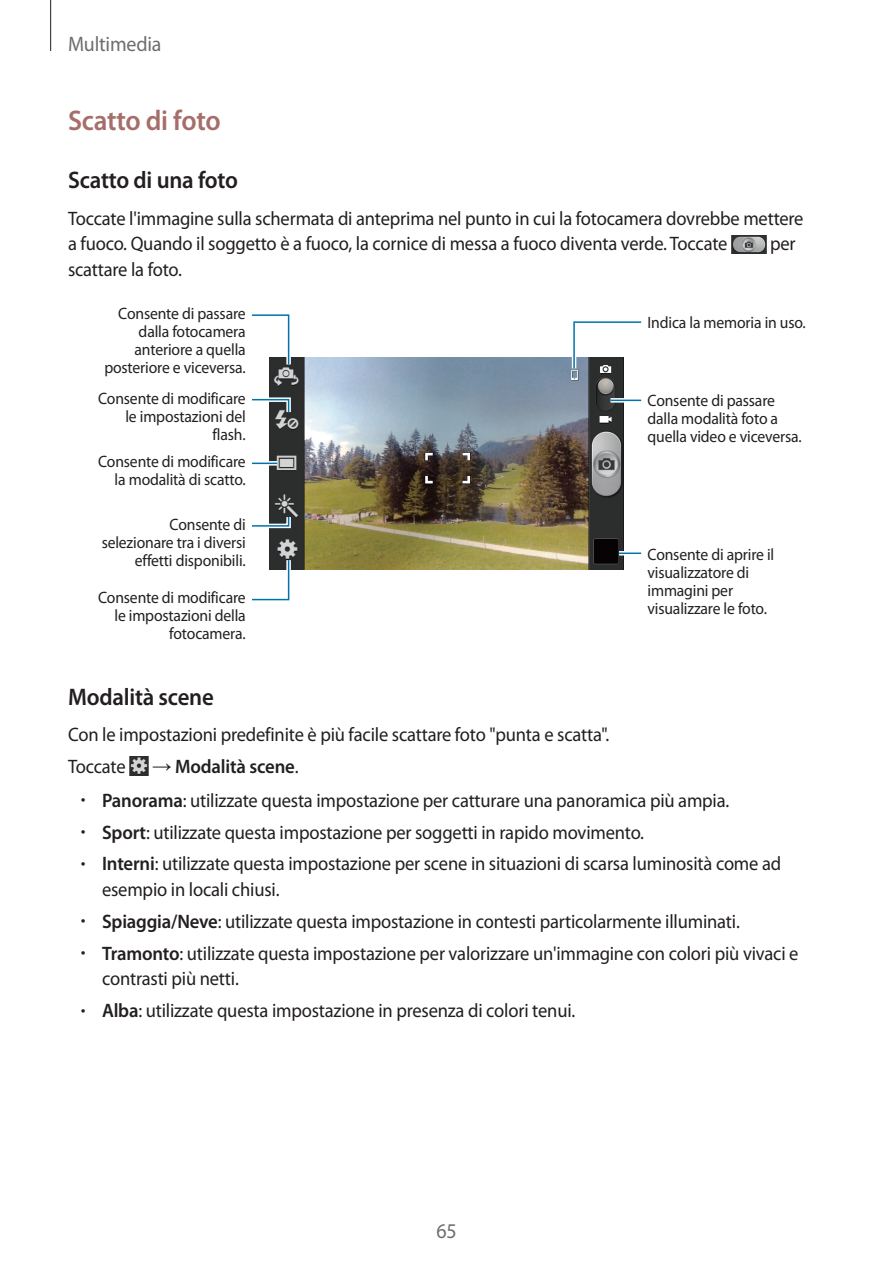
<style>
.page{position:relative;width:893px;height:1263px;background:#fff}
.page>*{position:absolute;margin:0;border:0;box-sizing:border-box;transform-origin:0 0}
.t1{font:600 28.5px "Myriad Pro";letter-spacing:-.01em;color:#a66e6a;scale:.95 1}
.t2{font:600 24px "Myriad Pro";letter-spacing:-.01em;color:#231f20;scale:.95 1}
.t3{font:21px "Myriad Pro";letter-spacing:-.01em;color:#6c6d70;scale:.95 1}
.t4{font:19.5px/25.5px "Myriad Pro";letter-spacing:-.01em;color:#231f20;scale:.95 1}
.t5{font:600 19.5px "Myriad Pro";letter-spacing:-.01em;color:#231f20;scale:.96 1}
.t6{font:16.5px/18px "Myriad Pro";letter-spacing:-.01em;color:#231f20;text-align:right;scale:.95 1}
.s1{font-family:"Arial";font-weight:400}
.s2{font-weight:400}
.s3{font-weight:300}
.s4{font-weight:600}
</style>
<div class="page">
<hr style="left:50px;top:0;width:1px;height:51px;background:#231f20">
<img style="left:731px;top:235px;width:36px;height:18px">
<img style="left:269px;top:357px;width:355px;height:213px">
<svg style="left:570px;top:321px;width:72px;height:52px"></svg>
<svg style="left:252px;top:461px;width:25px;height:5px"></svg>
<svg style="left:252px;top:463px;width:25px;height:1px"></svg>
<svg style="left:252px;top:314px;width:41px;height:55px"></svg>
<svg style="left:252px;top:395px;width:41px;height:22px"></svg>
<svg style="left:252px;top:512px;width:41px;height:18px"></svg>
<svg style="left:610px;top:398px;width:31px;height:5px"></svg>
<hr style="left:610px;top:400px;width:31px;height:1px;background:#0073ae">
<hr style="left:619px;top:551px;width:22px;height:4px;background:#fff">
<hr style="left:619px;top:552px;width:22px;height:2px;background:#0073ae">
<svg style="left:252px;top:556px;width:41px;height:45px"></svg>
<img style="left:129px;top:756px;width:20px;height:20px">
<p class="t3" style="left:68px;top:31px;width:100px">Multimedia</p>
<h1 class="t1" style="left:68px;top:102px;width:162px">Scatto di foto</h1>
<p class="t2" style="left:68px;top:165px;width:180px">Scatto di una foto</p>
<p class="t4" style="left:68px;top:205px;width:776px">Toccate l'immagine sulla schermata di anteprima nel punto in cui la fotocamera dovrebbe mettere a fuoco. Quando il soggetto è a fuoco, la cornice di messa a fuoco diventa verde. Toccate</p>
<p class="t4" style="left:770px;top:230px;width:28px">per</p>
<p class="t4" style="left:68px;top:256px;width:121px">scattare la foto.</p>
<p class="t6" style="left:104px;top:304px;width:150px">Consente di passare dalla fotocamera anteriore a quella posteriore e viceversa.</p>
<p class="t6" style="left:98px;top:389px;width:157px">Consente di modificare le impostazioni del flash.</p>
<p class="t6" style="left:98px;top:452px;width:157px">Consente di modificare la modalità di scatto.</p>
<p class="t6" style="left:102px;top:515px;width:153px">Consente di selezionare tra i diversi effetti disponibili.</p>
<p class="t6" style="left:98px;top:588px;width:157px">Consente di modificare le impostazioni della fotocamera.</p>
<p class="t6" style="left:648px;top:314px;width:168px">Indica la memoria in uso.</p>
<p class="t6" style="left:648px;top:391px;width:164px;text-align:left">Consente di passare dalla modalità foto a quella video e viceversa.</p>
<p class="t6" style="left:648px;top:545px;width:135px;text-align:left">Consente di aprire il visualizzatore di immagini per visualizzare le foto.</p>
<p class="t2" style="left:68px;top:681px;width:155px">Modalità scene</p>
<p class="t4" style="left:68px;top:718px;width:571px;line-height:32px">Con le impostazioni predefinite è più facile scattare foto "punta e scatta".<br>Toccate</p>
<p class="t5" style="left:152px;top:754px;width:154px"><span class="s1">→</span> Modalità scene<span class="s2">.</span></p>
<p class="t4" style="left:81px;top:787px;width:684px"><span class="s3">•</span> <span class="s4">Panorama</span>: utilizzate questa impostazione per catturare una panoramica più ampia.</p>
<p class="t4" style="left:81px;top:819px;width:594px"><span class="s3">•</span> <span class="s4">Sport</span>: utilizzate questa impostazione per soggetti in rapido movimento.</p>
<p class="t4" style="left:102px;top:851px;width:716px;text-indent:-21px"><span class="s3">•</span> <span class="s4">Interni</span>: utilizzate questa impostazione per scene in situazioni di scarsa luminosità come ad esempio in locali chiusi.</p>
<p class="t4" style="left:81px;top:908px;width:695px"><span class="s3">•</span> <span class="s4">Spiaggia/Neve</span>: utilizzate questa impostazione in contesti particolarmente illuminati.</p>
<p class="t4" style="left:102px;top:940px;width:735px;text-indent:-21px"><span class="s3">•</span> <span class="s4">Tramonto</span>: utilizzate questa impostazione per valorizzare un'immagine con colori più vivaci e contrasti più netti.</p>
<p class="t4" style="left:81px;top:997px;width:522px"><span class="s3">•</span> <span class="s4">Alba</span>: utilizzate questa impostazione in presenza di colori tenui.</p>
<p class="t3" style="left:436px;top:1218px;width:23px">65</p>
</div>
